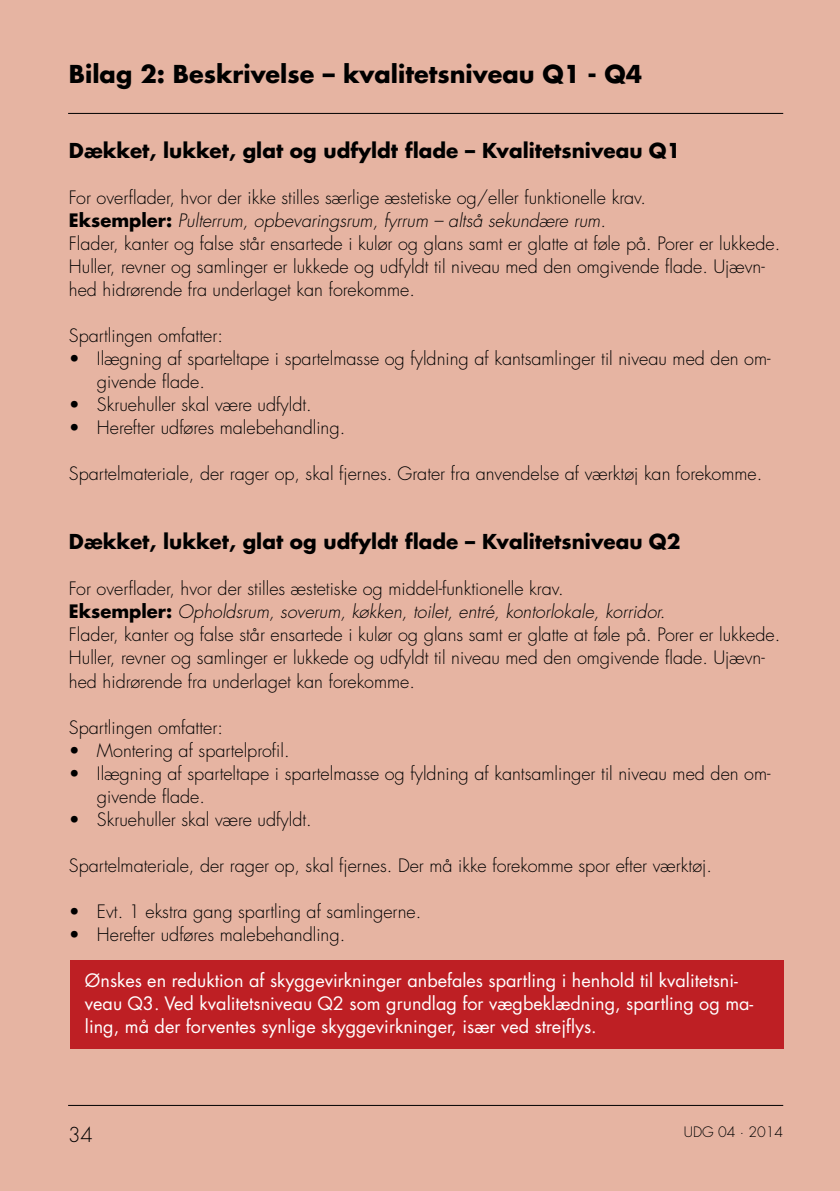
<style>
.page{position:relative;width:840px;height:1191px;background:#fff}
.page>*{position:absolute;margin:0;border:0;box-sizing:border-box;transform-origin:0 0}
.t1{font:700 24px "Futura LT Pro";color:#000}
.t2{font:700 20px "Futura LT Pro";color:#000}
.t3{font:300 20px "Futura LT Pro";color:#000}
.t4{font:300 18px/23px "Futura LT Pro";color:#000}
.t5{font:18px/23px "Futura LT Pro";color:#fff}
.t6{font:300 14px "Futura LT Pro";color:#000}
.s1{font-weight:700}
.s2{font-style:italic}
</style>
<div class="page">
<div style="left:0;top:0;width:839px;height:1191px;background:#e6b4a2"></div>
<div style="left:70px;top:960px;width:712px;height:88px;background:#be1f24"></div>
<hr style="left:68px;top:113px;width:714px;height:1px;background:#000">
<hr style="left:68px;top:1105px;width:714px;height:1px;background:#000">
<h1 class="t1" style="left:69px;top:55px;width:574px">Bilag 2: Beskrivelse – kvalitetsniveau Q1 - Q4</h1>
<p class="t2" style="left:69px;top:135px;width:612px">Dækket, lukket, glat og udfyldt flade – Kvalitetsniveau Q1</p>
<p class="t4" style="left:69px;top:186px;width:712px">For overflader, hvor der ikke stilles særlige æstetiske og/eller funktionelle krav.<br><span class="s1">Eksempler:</span> <span class="s2">Pulterrum, opbevaringsrum, fyrrum – altså sekundære rum.<br></span>Flader, kanter og false står ensartede i kulør og glans samt er glatte at føle på. Porer er lukkede.<br>Huller, revner og samlinger er lukkede og udfyldt til niveau med den omgivende flade. Ujævn&shy;hed hidrørende fra underlaget kan forekomme.</p>
<p class="t4" style="left:69px;top:324px;width:155px">Spartlingen omfatter:</p>
<p class="t4" style="left:97px;top:347px;width:674px;text-indent:-28px">• Ilægning af sparteltape i spartelmasse og fyldning af kantsamlinger til niveau med den om&shy;givende flade.</p>
<p class="t4" style="left:69px;top:393px;width:244px">• Skruehuller skal være udfyldt.</p>
<p class="t4" style="left:69px;top:416px;width:278px">• Herefter udføres malebehandling.</p>
<p class="t4" style="left:69px;top:462px;width:694px">Spartelmateriale, der rager op, skal fjernes. Grater fra anvendelse af værktøj kan forekomme.</p>
<p class="t2" style="left:69px;top:526px;width:612px">Dækket, lukket, glat og udfyldt flade – Kvalitetsniveau Q2</p>
<p class="t4" style="left:69px;top:577px;width:712px">For overflader, hvor der stilles æstetiske og middel-funktionelle krav.<br><span class="s1">Eksempler:</span> <span class="s2">Opholdsrum, soverum, køkken, toilet, entré, kontorlokale, korridor.<br></span>Flader, kanter og false står ensartede i kulør og glans samt er glatte at føle på. Porer er lukkede.<br>Huller, revner og samlinger er lukkede og udfyldt til niveau med den omgivende flade. Ujævn&shy;hed hidrørende fra underlaget kan forekomme.</p>
<p class="t4" style="left:69px;top:715px;width:155px">Spartlingen omfatter:</p>
<p class="t4" style="left:69px;top:738px;width:222px">• Montering af spartelprofil.</p>
<p class="t4" style="left:97px;top:761px;width:674px;text-indent:-28px">• Ilægning af sparteltape i spartelmasse og fyldning af kantsamlinger til niveau med den om&shy;givende flade.</p>
<p class="t4" style="left:69px;top:807px;width:244px">• Skruehuller skal være udfyldt.</p>
<p class="t4" style="left:69px;top:853px;width:644px">Spartelmateriale, der rager op, skal fjernes. Der må ikke forekomme spor efter værktøj.</p>
<p class="t4" style="left:69px;top:899px;width:353px">• Evt. 1 ekstra gang spartling af samlingerne.</p>
<p class="t4" style="left:69px;top:922px;width:278px">• Herefter udføres malebehandling.</p>
<p class="t5" style="left:85px;top:968px;width:669px">Ønskes en reduktion af skyggevirkninger anbefales spartling i henhold til kvalitetsni&shy;veau Q3. Ved kvalitetsniveau Q2 som grundlag for vægbeklædning, spartling og ma&shy;ling, må der forventes synlige skyggevirkninger, især ved strejflys.</p>
<p class="t3" style="left:68px;top:1122px;width:26px">34</p>
<p class="t6" style="left:683px;top:1123px;width:101px">UDG 04 · 2014</p>
</div>
